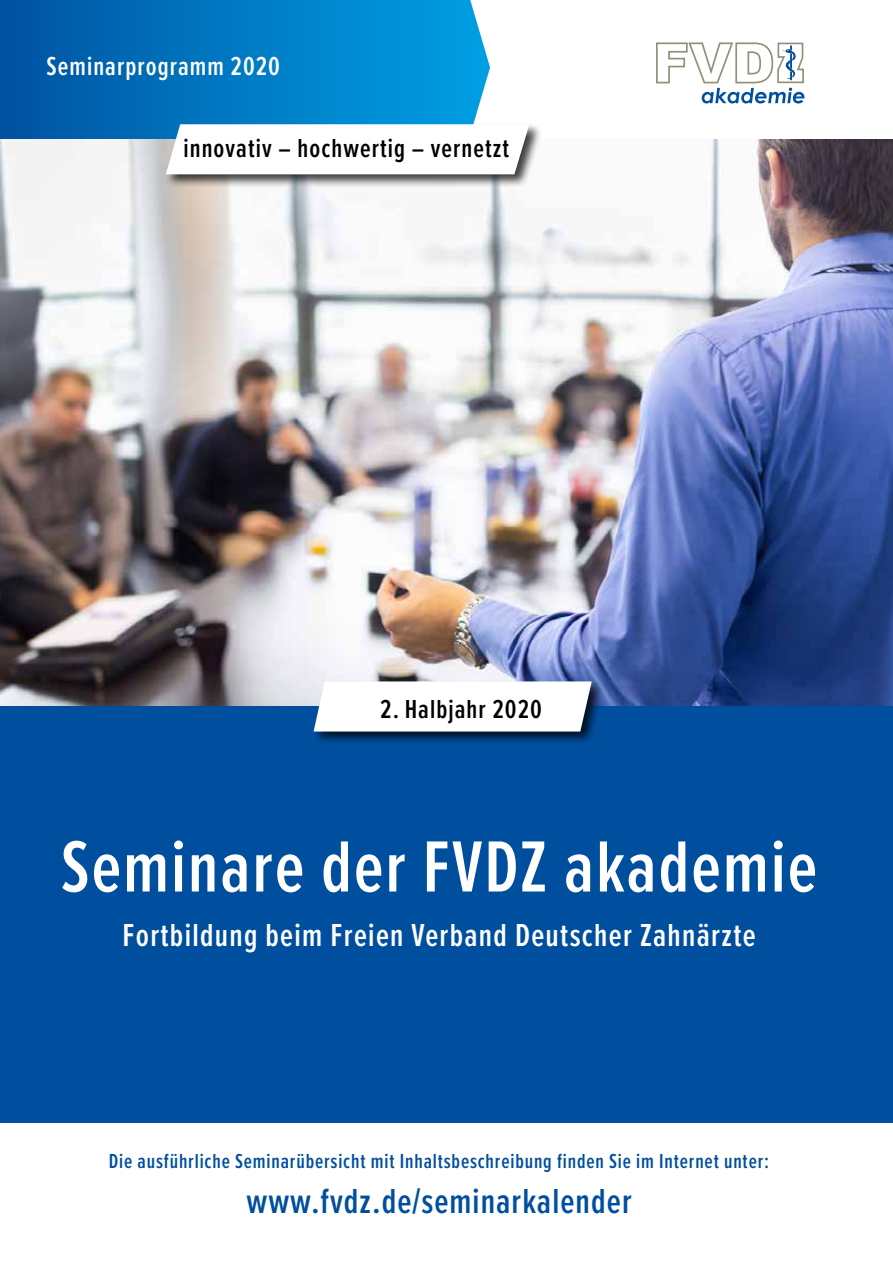
<style>
.page{position:relative;width:893px;height:1263px;background:#fff}
.page>*{position:absolute;margin:0;border:0;box-sizing:border-box;transform-origin:0 0}
.t1{font:600 75px "Proxima Nova Ex Cn";letter-spacing:.03em;color:#fff}
.t2{font:600 36px "Proxima Nova Ex Cn";letter-spacing:.03em;color:#004f9f}
.t3{font:600 33px "Proxima Nova Ex Cn";letter-spacing:.04em;color:#fff}
.t4{font:600 27px "Proxima Nova Ex Cn";letter-spacing:.04em;color:#000}
.t5{font:600 27px "Proxima Nova Ex Cn";letter-spacing:.04em;color:#fff}
.t6{font:600 21px "Proxima Nova Ex Cn";letter-spacing:.04em;color:#004f9f}
</style>
<div class="page">
<svg style="left:0;top:0;width:490px;height:140px;background:#0479c2"></svg>
<div style="left:0;top:705px;width:893px;height:418px;background:#004f9f"></div>
<svg style="left:656px;top:42px;width:149px;height:61px"></svg>
<img style="left:0;top:140px;width:893px;height:565px">
<div style="left:165px;top:123px;width:378px;height:65px;background:#000;opacity:.75"></div>
<svg style="left:166px;top:124px;width:363px;height:50px"></svg>
<div style="left:312px;top:680px;width:293px;height:66px;background:#000;opacity:.75"></div>
<div style="left:314px;top:681px;width:278px;height:50px;background:#fff"></div>
<div style="left:191px;top:133px;width:313px;height:35px;background:#fff"></div>
<p class="t5" style="left:47px;top:50px;width:235px">Seminarprogramm 2020</p>
<p class="t4" style="left:183px;top:132px;width:327px">innovativ – hochwertig – vernetzt</p>
<p class="t4" style="left:380px;top:692px;width:163px">2. Halbjahr 2020</p>
<h1 class="t1" style="left:61px;top:822px;width:757px">Seminare der FVDZ akademie</h1>
<h3 class="t3" style="left:122px;top:916px;width:635px">Fortbildung beim Freien Verband Deutscher Zahnärzte</h3>
<p class="t6" style="left:109px;top:1148px;width:662px">Die ausführliche Seminarübersicht mit Inhaltsbeschreibung finden Sie im Internet unter:</p>
<h2 class="t2" style="left:246px;top:1179px;width:387px">www.fvdz.de/seminarkalender</h2>
</div>
